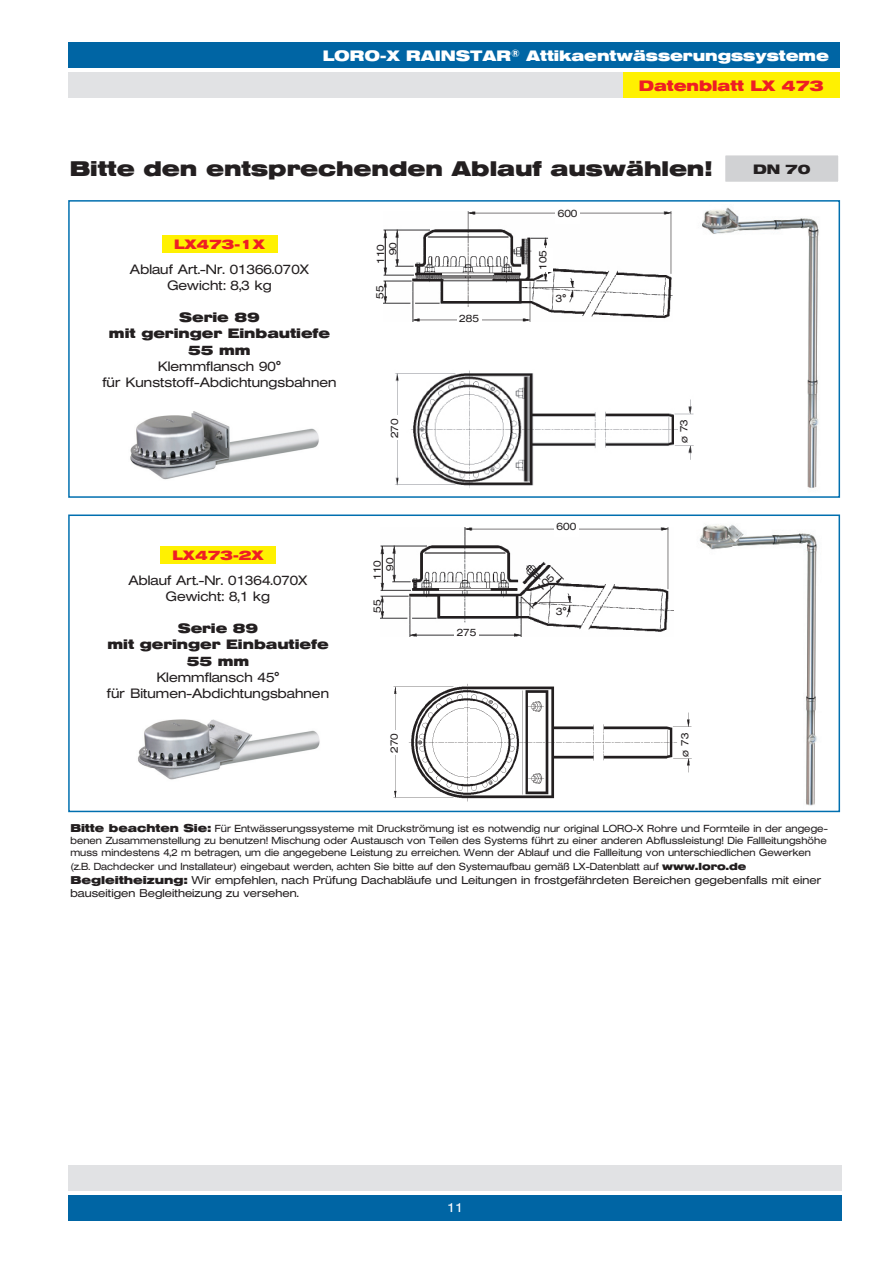
<style>
.page{position:relative;width:893px;height:1263px;background:#fff}
.page>*{position:absolute;margin:0;border:0;box-sizing:border-box;transform-origin:0 0}
.t1{font:700 21px "Helvetica Extended BQ";color:#231f20}
.t2{font:700 15px/29.8px "Helvetica Extended BQ";color:#fff}
.t3{font:300 13.5px/16.2px "Helvetica Extended BQ";color:#231f20;text-align:center}
.t4{font:700 13.5px/16.2px "Helvetica Extended BQ";color:#231f20;text-align:center}
.t5{font:700 13.5px "Helvetica Extended BQ";color:#ee1e24}
.t6{font:300 12.75px "Helvetica Extended BQ";color:#fff}
.t7{font:300 11.25px/13.5px "Helvetica Extended BQ";color:#231f20}
.t8{font:300 10.5px/12.6px "Helvetica Extended BQ";color:#231f20;text-align:right}
.t9{font:300 10.2px/12.3px "Helvetica Extended BQ";color:#231f20;text-align:justify}
.s1{color:#ee1e24}
.s2{font-weight:700;font-size:11.25px}
.s3{font-weight:700}
</style>
<div class="page">
<div style="left:68px;top:1195px;width:774px;height:25px;background:#0065a4"></div>
<div style="left:68px;top:1165px;width:774px;height:26px;background:#e1e2e4"></div>
<div style="left:68px;top:72px;width:772px;height:26px;background:#e1e2e4"></div>
<div style="left:68px;top:43px;width:761px;height:25px;background:#0065a4"></div>
<div style="left:68px;top:200px;width:772px;height:298px;background:#fff;border:2px solid #006faf"></div>
<div style="left:68px;top:514px;width:772px;height:298px;background:#fff;border:2px solid #006faf"></div>
<img style="left:130px;top:411px;width:189px;height:69px">
<img style="left:138px;top:719px;width:182px;height:61px">
<div style="left:623px;top:73px;width:217px;height:25px;background:#fff101"></div>
<img style="left:702px;top:207px;width:117px;height:281px">
<img style="left:699px;top:524px;width:118px;height:282px">
<img style="left:380px;top:527px;width:293px;height:110px">
<div style="left:554px;top:521px;width:25px;height:16px;background:#fff"></div>
<div style="left:454px;top:626px;width:25px;height:16px;background:#fff"></div>
<div style="left:392px;top:682px;width:313px;height:121px;background:#fff"></div>
<img style="left:393px;top:683px;width:299px;height:119px">
<div style="left:389px;top:730px;width:16px;height:24px;background:#fff"></div>
<img style="left:383px;top:212px;width:290px;height:109px">
<div style="left:555px;top:208px;width:25px;height:16px;background:#fff"></div>
<div style="left:457px;top:312px;width:24px;height:16px;background:#fff"></div>
<div style="left:537px;top:248px;width:16px;height:23px;background:#fff"></div>
<img style="left:395px;top:370px;width:299px;height:118px">
<div style="left:389px;top:415px;width:16px;height:25px;background:#fff"></div>
<div style="left:162px;top:236px;width:115px;height:17px;background:#fff101"></div>
<div style="left:160px;top:547px;width:116px;height:17px;background:#fff101"></div>
<div style="left:724px;top:155px;width:115px;height:27px;background:#d1d2d4"></div>
<div style="left:724px;top:154px;width:116px;height:29px;border:2px solid #fff"></div>
<svg style="left:537px;top:573px;width:18px;height:18px"></svg>
<h2 class="t2" style="left:639px;top:41px;width:192px;text-indent:-316px">LORO-X RAINSTAR<sup>®</sup> Attikaentwässerungssysteme<br><span class="s1">Datenblatt LX 473</span></h2>
<h1 class="t1" style="left:70px;top:157px;width:644px">Bitte den entsprechenden Ablauf auswählen!</h1>
<h3 class="t4" style="left:753px;top:161px;width:59px">DN 70</h3>
<h3 class="t5" style="left:174px;top:237px;width:92px">LX473-1X</h3>
<h3 class="t3" style="left:130px;top:261px;width:181px">Ablauf Art.-Nr. 01366.070X<br>Gewicht: 8,3 kg</h3>
<h3 class="t4" style="left:109px;top:310px;width:223px">Serie 89<br>mit geringer Einbautiefe<br>55 mm</h3>
<h3 class="t3" style="left:102px;top:358px;width:236px">Klemmflansch 90°<br>für Kunststoff-Abdichtungsbahnen</h3>
<h3 class="t5" style="left:173px;top:548px;width:92px">LX473-2X</h3>
<h3 class="t3" style="left:128px;top:572px;width:181px">Ablauf Art.-Nr. 01364.070X<br>Gewicht: 8,1 kg</h3>
<h3 class="t4" style="left:107px;top:620px;width:223px">Serie 89<br>mit geringer Einbautiefe<br>55 mm</h3>
<h3 class="t3" style="left:107px;top:669px;width:224px">Klemmflansch 45°<br>für Bitumen-Abdichtungsbahnen</h3>
<p class="t8" style="left:374px;top:264px;width:23px;rotate:-90deg">110<br>90</p>
<p class="t8" style="left:374px;top:299px;width:15px;rotate:-90deg">55</p>
<p class="t8" style="left:459px;top:312px;width:21px">285</p>
<p class="t8" style="left:558px;top:208px;width:21px">600</p>
<p class="t8" style="left:537px;top:270px;width:21px;rotate:-90deg">105</p>
<p class="t8" style="left:556px;top:292px;width:12px">3°</p>
<p class="t8" style="left:388px;top:438px;width:21px;rotate:-90deg">270</p>
<p class="t8" style="left:678px;top:443px;width:25px;rotate:-90deg">ø 73</p>
<p class="t8" style="left:371px;top:580px;width:23px;rotate:-90deg">110<br>90</p>
<p class="t8" style="left:371px;top:613px;width:15px;rotate:-90deg">55</p>
<p class="t8" style="left:388px;top:753px;width:21px;rotate:-90deg">270</p>
<p class="t8" style="left:457px;top:626px;width:21px">275</p>
<p class="t8" style="left:557px;top:520px;width:21px">600</p>
<p class="t8" style="left:556px;top:605px;width:12px">3°</p>
<p class="t8" style="left:679px;top:757px;width:25px;rotate:-90deg">ø 73</p>
<p class="t9" style="left:70px;top:822px;width:759px"><span class="s2">Bitte beachten Sie:</span> Für Entwässerungssysteme mit Druckströmung ist es notwendig nur original LORO-X Rohre und Formteile in der angege&shy;benen Zusammenstellung zu benutzen! Mischung oder Austausch von Teilen des Systems führt zu einer anderen Abflussleistung! Die Fallleitungshöhe muss mindestens 4,2 m betragen, um die angegebene Leistung zu erreichen. Wenn der Ablauf und die Fallleitung von unterschiedlichen Gewerken</p>
<p class="t9" style="left:70px;top:861px;width:677px">(z.B. Dachdecker und Installateur) eingebaut werden, achten Sie bitte auf den Systemaufbau gemäß LX-Datenblatt auf <span class="s3">www.loro.de</span></p>
<p class="t7" style="left:70px;top:873px;width:752px"><span class="s3">Begleitheizung:</span> Wir empfehlen, nach Prüfung Dachabläufe und Leitungen in frostgefährdeten Bereichen gegebenfalls mit einer bauseitigen Begleitheizung zu versehen.</p>
<p class="t6" style="left:447px;top:1201px;width:17px">11</p>
</div>
